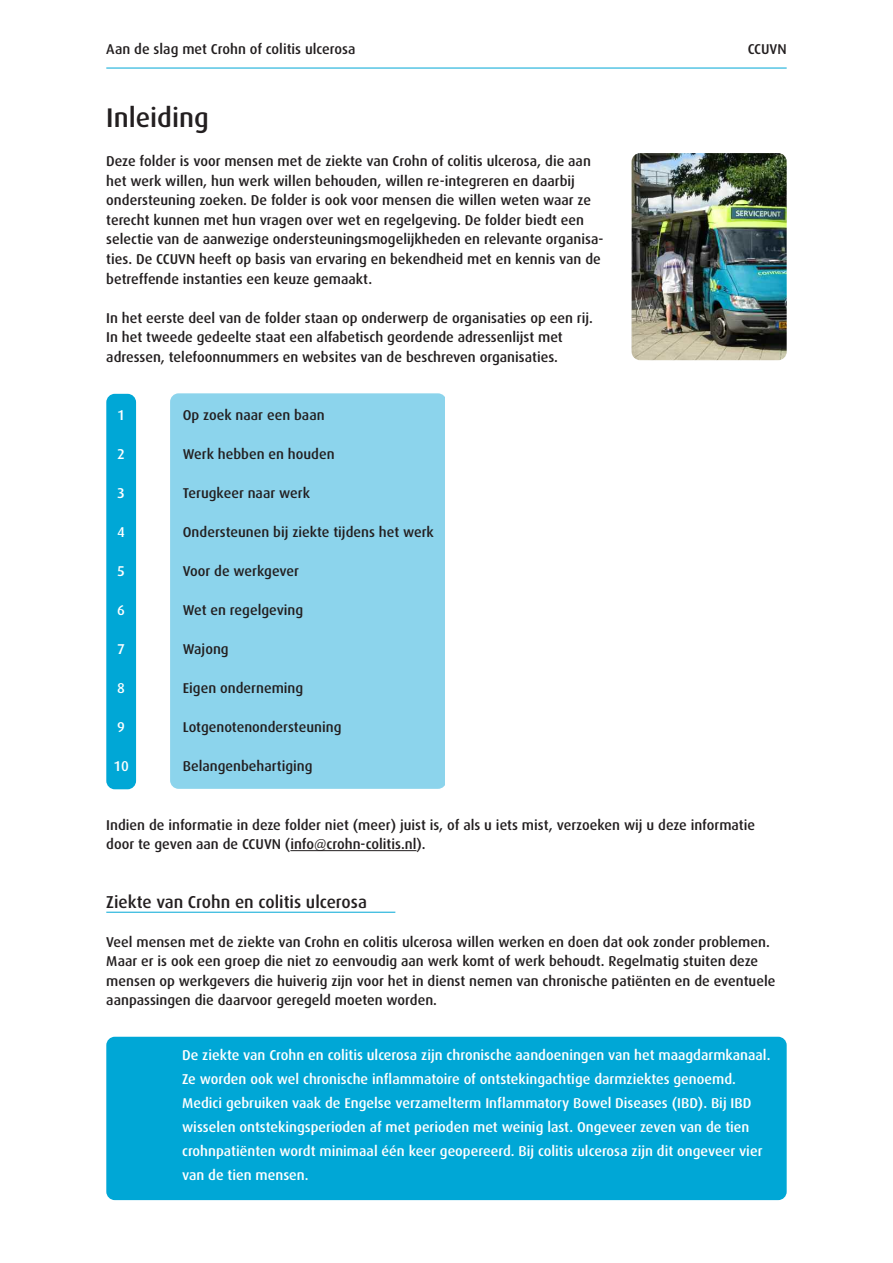
<style>
.page{position:relative;width:893px;height:1263px;background:#fff}
.page>*{position:absolute;margin:0;border:0;box-sizing:border-box;transform-origin:0 0}
.t1{font:500 27px "Dax";color:#231f20}
.t2{font:500 17.25px "Dax";color:#231f20}
.t3{font:500 14.25px/19.5px "Dax";color:#231f20}
.t4{font:500 14.25px/24px "Dax";color:#fff}
.s1{color:#fff}
</style>
<div class="page">
<div style="left:106px;top:394px;width:30px;height:395px;background:#00a7d6;border-radius:9px"></div>
<div style="left:170px;top:393px;width:276px;height:396px;background:#8cd4ec;border-radius:9px"></div>
<hr style="left:290px;top:850px;width:127px;height:1px;background:#231f20">
<hr style="left:106px;top:912px;width:289px;height:1px;background:#00a7d6">
<div style="left:106px;top:1037px;width:681px;height:163px;background:#00a7d6;border-radius:9px"></div>
<hr style="left:106px;top:68px;width:681px;height:1px;background:#00a7d6">
<img style="left:632px;top:153px;width:155px;height:207px;border-radius:9px">
<div style="left:445px;top:381px;width:153px;height:420px;background:#fff"></div>
<p class="t3" style="left:106px;top:40px;width:251px">Aan de slag met Crohn of colitis ulcerosa</p>
<p class="t3" style="left:748px;top:40px;width:40px">CCUVN</p>
<h1 class="t1" style="left:106px;top:106px;width:104px">Inleiding</h1>
<p class="t3" style="left:106px;top:153px;width:499px">Deze folder is voor mensen met de ziekte van Crohn of colitis ulcerosa, die aan het werk willen, hun werk willen behouden, willen re-integreren en daarbij ondersteuning zoeken. De folder is ook voor mensen die willen weten waar ze terecht kunnen met hun vragen over wet en regelgeving. De folder biedt een selectie van de aanwezige ondersteuningsmogelijkheden en relevante organisa&shy;ties. De CCUVN heeft op basis van ervaring en bekendheid met en kennis van de betreffende instanties een keuze gemaakt.</p>
<p class="t3" style="left:106px;top:309px;width:488px">In het eerste deel van de folder staan op onderwerp de organisaties op een rij.<br>In het tweede gedeelte staat een alfabetisch geordende adressenlijst met adressen, telefoonnummers en websites van de beschreven organisaties.</p>
<p class="t4" style="left:117px;top:404px;width:9px">1</p>
<p class="t3" style="left:183px;top:406px;width:143px">Op zoek naar een baan</p>
<p class="t4" style="left:117px;top:443px;width:9px">2</p>
<p class="t3" style="left:183px;top:445px;width:153px">Werk hebben en houden</p>
<p class="t4" style="left:117px;top:482px;width:9px">3</p>
<p class="t3" style="left:183px;top:484px;width:129px">Terugkeer naar werk</p>
<p class="t4" style="left:117px;top:521px;width:9px">4</p>
<p class="t3" style="left:183px;top:523px;width:253px">Ondersteunen bij ziekte tijdens het werk</p>
<p class="t4" style="left:117px;top:560px;width:9px">5</p>
<p class="t3" style="left:183px;top:562px;width:118px">Voor de werkgever</p>
<p class="t4" style="left:117px;top:599px;width:9px">6</p>
<p class="t3" style="left:183px;top:601px;width:122px">Wet en regelgeving</p>
<p class="t4" style="left:117px;top:638px;width:9px">7</p>
<p class="t3" style="left:183px;top:640px;width:47px">Wajong</p>
<p class="t4" style="left:117px;top:677px;width:9px">8</p>
<p class="t3" style="left:183px;top:679px;width:122px">Eigen onderneming</p>
<p class="t4" style="left:117px;top:716px;width:9px">9</p>
<p class="t3" style="left:183px;top:718px;width:160px">Lotgenotenondersteuning</p>
<p class="t4" style="left:113px;top:755px;width:17px">10</p>
<p class="t3" style="left:183px;top:757px;width:131px">Belangenbehartiging</p>
<p class="t3" style="left:106px;top:816px;width:650px">Indien de informatie in deze folder niet (meer) juist is, of als u iets mist, verzoeken wij u deze informatie door te geven aan de CCUVN (info@crohn-colitis.nl).</p>
<p class="t2" style="left:106px;top:894px;width:291px">Ziekte van Crohn en colitis ulcerosa<span class="s1">000</span></p>
<p class="t3" style="left:106px;top:933px;width:671px">Veel mensen met de ziekte van Crohn en colitis ulcerosa willen werken en doen dat ook zonder problemen.<br>Maar er is ook een groep die niet zo eenvoudig aan werk komt of werk behoudt. Regelmatig stuiten deze mensen op werkgevers die huiverig zijn voor het in dienst nemen van chronische patiënten en de eventuele aanpassingen die daarvoor geregeld moeten worden.</p>
<p class="t4" style="left:182px;top:1044px;width:590px">De ziekte van Crohn en colitis ulcerosa zijn chronische aandoeningen van het maagdarmkanaal.<br>Ze worden ook wel chronische inflammatoire of ontstekingachtige darmziektes genoemd.<br>Medici gebruiken vaak de Engelse verzamelterm Inflammatory Bowel Diseases (IBD). Bij IBD wisselen ontstekingsperioden af met perioden met weinig last. Ongeveer zeven van de tien crohnpatiënten wordt minimaal één keer geopereerd. Bij colitis ulcerosa zijn dit ongeveer vier van de tien mensen.</p>
</div>
